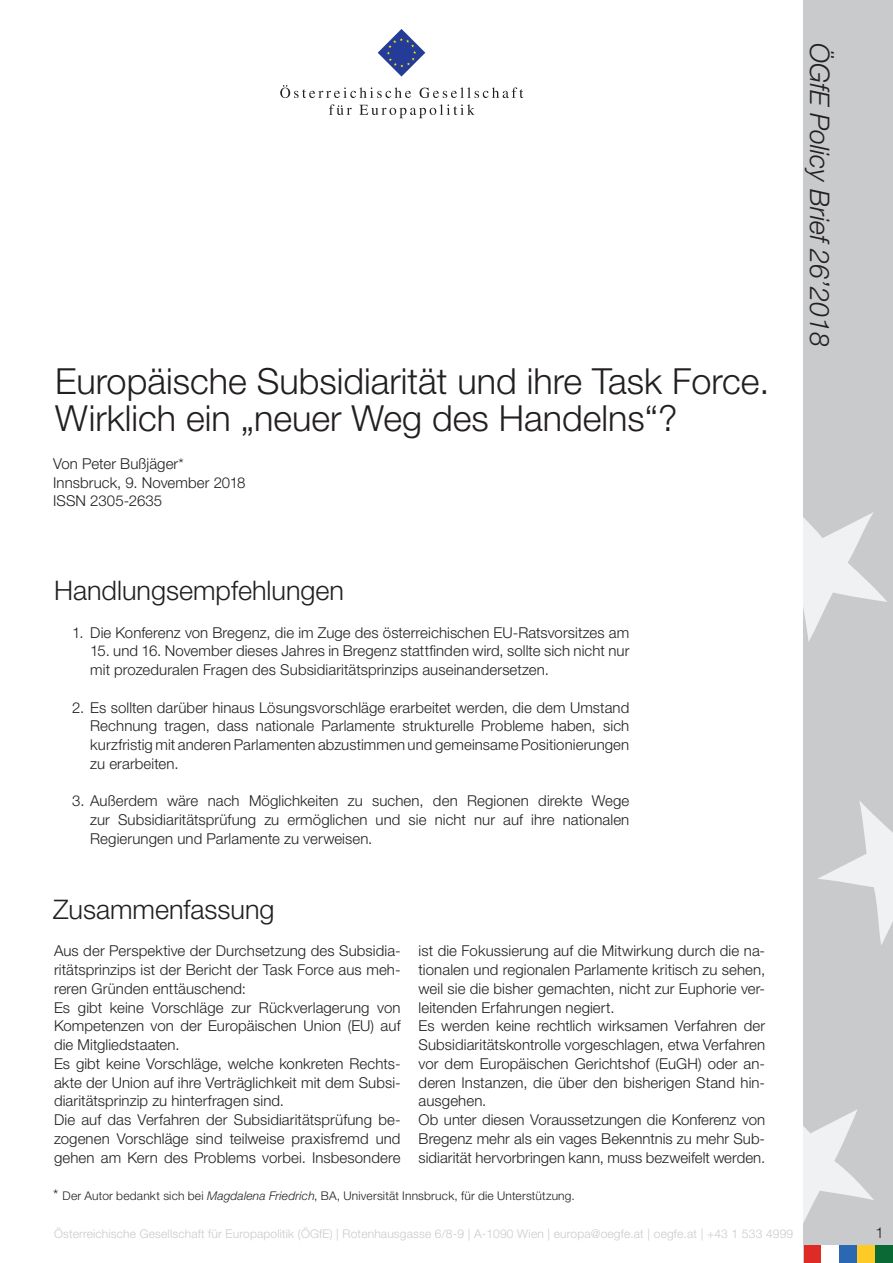
<style>
.page{position:relative;width:893px;height:1263px;background:#fff}
.page>*{position:absolute;margin:0;border:0;box-sizing:border-box;transform-origin:0 0}
.t1{font:300 36px "Helvetica Neue LT Std";color:#231f20}
.Untertitel{font:300 27px "Helvetica Neue LT Std";color:#231f20}
.t2{font:italic 300 27px "Helvetica Neue LT Std";color:#231f20}
.Standard_Paragraph{font:300 15px/18.8px "Helvetica Neue LT Std";letter-spacing:.005em;color:#231f20;text-align:justify}
.t3{font:300 12px "Helvetica Neue LT Std";letter-spacing:.015em;color:#c9cacc}
.Standard_Paragraph-2{font:300 12px "Helvetica Neue LT Std";letter-spacing:.015em;color:#231f20}
.s1{font-size:15px}
.s2{font-style:italic}
</style>
<div class="page">
<div style="left:804px;top:0;width:89px;height:1263px;background:#c9cacc"></div>
<svg style="left:804px;top:512px;width:83px;height:130px"></svg>
<svg style="left:818px;top:801px;width:75px;height:144px"></svg>
<svg style="left:804px;top:1110px;width:70px;height:111px"></svg>
<svg style="left:378px;top:29px;width:47px;height:48px"></svg>
<svg style="left:280px;top:85px;width:131px;height:13px"></svg>
<svg style="left:420px;top:87px;width:103px;height:11px"></svg>
<svg style="left:329px;top:104px;width:23px;height:11px"></svg>
<svg style="left:359px;top:104px;width:116px;height:14px"></svg>
<div style="left:857px;top:1245px;width:18px;height:18px;background:#fecb26"></div>
<div style="left:839px;top:1245px;width:18px;height:18px;background:#2b68b3"></div>
<div style="left:804px;top:1245px;width:17px;height:18px;background:#de2b26"></div>
<div style="left:875px;top:1245px;width:18px;height:18px;background:#0b6936"></div>
<div style="left:821px;top:1245px;width:18px;height:18px;background:#fff"></div>
<p class="t1" style="left:55px;top:359px;width:716px">Europäische Subsidiarität und ihre Task Force.</p>
<p class="t1" style="left:55px;top:396px;width:624px">Wirklich ein „neuer Weg des Handelns“?</p>
<p class="Standard_Paragraph" style="left:53px;top:454px;width:132px">Von Peter Bußjäger*</p>
<p class="Standard_Paragraph" style="left:53px;top:472px;width:194px">Innsbruck, 9. November 2018</p>
<p class="Standard_Paragraph" style="left:53px;top:491px;width:111px">ISSN 2305-2635</p>
<p class="Untertitel" style="left:54px;top:574px;width:292px">Handlungsempfehlungen</p>
<p class="Standard_Paragraph" style="left:72px;top:622px;width:559px">1. Die Konferenz von Bregenz, die im Zuge des österreichischen EU-Ratsvorsitzes am</p>
<p class="Standard_Paragraph" style="left:90px;top:641px;width:541px">15. und 16. November dieses Jahres in Bregenz stattfinden wird, sollte sich nicht nur mit prozeduralen Fragen des Subsidiaritätsprinzips auseinandersetzen.</p>
<p class="Standard_Paragraph" style="left:90px;top:697px;width:541px;text-indent:-18px">2. Es sollten darüber hinaus Lösungsvorschläge erarbeitet werden, die dem Umstand Rechnung tragen, dass nationale Parlamente strukturelle Probleme haben, sich kurzfristig mit anderen Parlamenten abzustimmen und gemeinsame Positionierungen zu erarbeiten.</p>
<p class="Standard_Paragraph" style="left:90px;top:791px;width:541px;text-indent:-18px">3. Außerdem wäre nach Möglichkeiten zu suchen, den Regionen direkte Wege zur Subsidiaritätsprüfung zu ermöglichen und sie nicht nur auf ihre nationalen Regierungen und Parlamente zu verweisen.</p>
<p class="Untertitel" style="left:53px;top:893px;width:223px">Zusammenfassung</p>
<p class="Standard_Paragraph" style="left:54px;top:941px;width:348px">Aus der Perspektive der Durchsetzung des Subsidia&shy;ritätsprinzips ist der Bericht der Task Force aus meh&shy;reren Gründen enttäuschend:</p>
<p class="Standard_Paragraph" style="left:54px;top:997px;width:348px">Es gibt keine Vorschläge zur Rückverlagerung von Kompetenzen von der Europäischen Union (EU) auf die Mitgliedstaaten.</p>
<p class="Standard_Paragraph" style="left:54px;top:1054px;width:348px">Es gibt keine Vorschläge, welche konkreten Rechts&shy;akte der Union auf ihre Verträglichkeit mit dem Subsi&shy;diaritätsprinzip zu hinterfragen sind.</p>
<p class="Standard_Paragraph" style="left:54px;top:1110px;width:348px">Die auf das Verfahren der Subsidiaritätsprüfung be&shy;zogenen Vorschläge sind teilweise praxisfremd und gehen am Kern des Problems vorbei. Insbesondere</p>
<p class="Standard_Paragraph" style="left:419px;top:941px;width:348px">ist die Fokussierung auf die Mitwirkung durch die na&shy;tionalen und regionalen Parlamente kritisch zu sehen, weil sie die bisher gemachten, nicht zur Euphorie ver&shy;leitenden Erfahrungen negiert.</p>
<p class="Standard_Paragraph" style="left:419px;top:1016px;width:348px">Es werden keine rechtlich wirksamen Verfahren der Subsidiaritätskontrolle vorgeschlagen, etwa Verfahren vor dem Europäischen Gerichtshof (EuGH) oder an&shy;deren Instanzen, die über den bisherigen Stand hin&shy;ausgehen.</p>
<p class="Standard_Paragraph" style="left:419px;top:1110px;width:348px">Ob unter diesen Voraussetzungen die Konferenz von Bregenz mehr als ein vages Bekenntnis zu mehr Sub&shy;sidiarität hervorbringen kann, muss bezweifelt werden.</p>
<p class="Standard_Paragraph-2" style="left:53px;top:1188px;width:523px"><span class="s1">*</span> Der Autor bedankt sich bei <span class="s2">Magdalena Friedrich</span>, BA, Universität Innsbruck, für die Unterstützung.</p>
<h2 class="t2" style="left:836px;top:43px;width:305px;rotate:90deg">ÖGfE Policy Brief 26’2018</h2>
<p class="t3" style="left:54px;top:1226px;width:741px">Österreichische Gesellschaft für Europapolitik (ÖGfE) | Rotenhausgasse 6/8-9 | A-1090 Wien | europa@oegfe.at | oegfe.at | +43 1 533 4999</p>
<p class="Standard_Paragraph" style="left:875px;top:1222px;width:10px">1</p>
</div>
